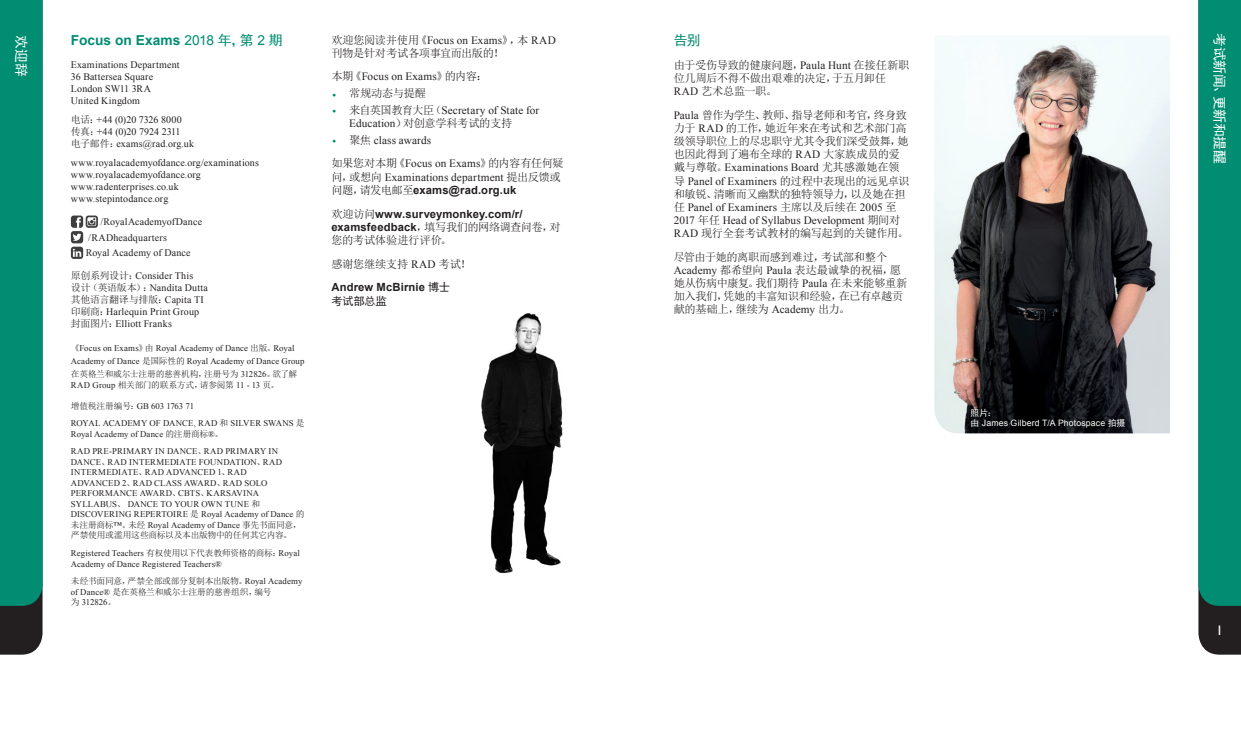
<style>
.page{position:relative;width:1241px;height:745px;background:#fff}
.page>*{position:absolute;margin:0;border:0;box-sizing:border-box;transform-origin:0 0}
.heading{font:700 13.75px "Arial";letter-spacing:.005em;color:#008d71}
.section{font:13.75px "Sim Hei";letter-spacing:-.015em;color:#fff}
.heading-2{font:13.75px "Sim Hei";color:#008d71}
.t1{font:13.75px "Gill Sans";color:#fff}
.body_copy{font:11.25px/13.1px "Sim Sun";letter-spacing:-.035em;color:#231f20}
.body_copy-2{font:11.25px/13.1px "Times New Roman";letter-spacing:.01em;color:#231f20}
.body_copy-3{font:700 11.25px/13.1px "Arial";letter-spacing:.01em;color:#231f20}
.body_copy-4{font:10px/12px "Times New Roman";letter-spacing:.015em;color:#231f20}
.photo_caption{font:8.75px/10.5px "Times New Roman";letter-spacing:.015em;color:#231f20}
.body_copy-5{font:8.75px/13.1px "Times New Roman";letter-spacing:.015em;color:#231f20}
.photo_caption-2{font:8.75px/10.5px "Sim Sun";letter-spacing:-.03em;color:#231f20}
.photo_caption-3{font:8.75px/10px "Arial";letter-spacing:.015em;color:#fff}
.body_copy-6{font:8.75px "Sim Sun";letter-spacing:-.03em;color:#231f20}
.body_copy-7{font:8.75px "Times New Roman";letter-spacing:-.005em;color:#231f20}
.s1{font-weight:400}
.s2{font-family:"Sim Hei";font-weight:400}
.s3{font-family:"Sim Sun"}
.s4{font-family:"Times New Roman"}
.s5{font-family:"Gill Sans";font-weight:300;color:#008d71}
.s6{font-family:"Arial";font-weight:700}
.s7{font-family:"Sim Sun";font-weight:400}
.s8{font-family:"Sim Hei"}
</style>
<div class="page">
<svg style="left:0;top:0;width:43px;height:654px;background:#04856b"></svg>
<svg style="left:1198px;top:0;width:42px;height:654px;background:#0c856d"></svg>
<img style="left:481px;top:313px;width:82px;height:261px">
<div style="left:71px;top:215px;width:12px;height:13px;background:#3e3e3f;border-radius:3px"></div>
<svg style="left:86px;top:215px;width:12px;height:13px"></svg>
<svg style="left:87px;top:217px;width:9px;height:9px"></svg>
<div style="left:71px;top:231px;width:12px;height:12px;background:#3e3e3f;border-radius:3px"></div>
<svg style="left:73px;top:217px;width:8px;height:24px"></svg>
<svg style="left:71px;top:246px;width:12px;height:13px"></svg>
<svg style="left:73px;top:248px;width:8px;height:9px"></svg>
<img style="left:934px;top:36px;width:235px;height:397px">
<p class="section" style="left:28px;top:35px;width:42px;rotate:90deg">欢迎辞</p>
<p class="heading-2" style="left:673px;top:33px;width:28px">告别</p>
<p class="heading" style="left:71px;top:31px;width:213px">Focus on Exams <span class="s1">2018</span> <span class="s2">年，第</span> <span class="s1">2</span> <span class="s2">期</span></p>
<p class="body_copy-4" style="left:71px;top:59px;width:110px">Examinations Department<br>36 Battersea Square<br>London SW11 3RA<br>United Kingdom</p>
<p class="body_copy-4" style="left:71px;top:114px;width:125px"><span class="s3">电话：</span>+44 (0)20 7326 8000<br><span class="s3">传真：</span>+44 (0)20 7924 2311<br><span class="s3">电子邮件：</span>exams@rad.org.uk</p>
<p class="body_copy-4" style="left:71px;top:157px;width:189px">www.royalacademyofdance.org/examinations</p>
<p class="body_copy-4" style="left:71px;top:169px;width:131px">www.royalacademyofdance.org</p>
<p class="body_copy-4" style="left:71px;top:181px;width:109px">www.radenterprises.co.uk</p>
<p class="body_copy-4" style="left:71px;top:193px;width:99px">www.stepintodance.org</p>
<p class="body_copy-4" style="left:100px;top:215px;width:103px">/RoyalAcademyofDance</p>
<p class="body_copy-4" style="left:88px;top:231px;width:80px">/RADheadquarters</p>
<p class="body_copy-4" style="left:86px;top:246px;width:106px">Royal Academy of Dance</p>
<p class="body_copy-4" style="left:71px;top:269px;width:139px"><span class="s3">原创系列设计：</span>Consider This<br><span class="s3">设计（英语版本）：</span>Nandita Dutta<span class="s3">其他语言翻译与排版：</span>Capita TI</p>
<p class="body_copy-4" style="left:71px;top:305px;width:130px"><span class="s3">印刷商：</span>Harlequin Print Group</p>
<p class="body_copy-4" style="left:71px;top:317px;width:103px"><span class="s3">封面图片：</span>Elliott Franks</p>
<p class="body_copy-5" style="left:71px;top:341px;width:235px"><span class="s3">《</span>Focus on Exams<span class="s3">》由</span> Royal Academy of Dance <span class="s3">出版。</span>Royal<br>Academy of Dance <span class="s3">是国际性的</span> Royal Academy of Dance Group<span class="s3">在英格兰和威尔士注册的慈善机构，注册号为</span> 312826<span class="s3">。欲了解</span></p>
<p class="body_copy-6" style="left:71px;top:380px;width:210px"><span class="s4">RAD Group</span> 相关部门的联系方式，请参阅第 <span class="s4">11 ‑ 13</span> 页。</p>
<p class="body_copy-7" style="left:71px;top:399px;width:125px"><span class="s3">增值税注册编号：</span>GB 603 1763 71</p>
<p class="photo_caption" style="left:71px;top:417px;width:235px">ROYAL ACADEMY OF DANCE, RAD <span class="s3">和</span> SILVER SWANS <span class="s3">是<br></span>Royal Academy of Dance <span class="s3">的注册商标</span>®<span class="s3">。</span></p>
<p class="photo_caption" style="left:71px;top:445px;width:235px">RAD PRE‑PRIMARY IN DANCE<span class="s3">、</span>RAD PRIMARY IN DANCE<span class="s3">、</span>RAD INTERMEDIATE FOUNDATION<span class="s3">、</span>RAD INTERMEDIATE<span class="s3">、</span>RAD ADVANCED 1<span class="s3">、</span>RAD<br>ADVANCED 2<span class="s3">、</span>RAD CLASS AWARD<span class="s3">、</span>RAD SOLO PERFORMANCE AWARD<span class="s3">、</span>CBTS<span class="s3">、</span>KARSAVINA SYLLABUS<span class="s3">、</span> DANCE TO YOUR OWN TUNE <span class="s3">和</span>DISCOVERING REPERTOIRE <span class="s3">是</span> Royal Academy of Dance <span class="s3">的未注册商标</span>™<span class="s3">。未经</span> Royal Academy of Dance <span class="s3">事先书面同意，严禁使用或滥用这些商标以及本出版物中的任何其它内容。</span></p>
<p class="photo_caption" style="left:71px;top:547px;width:230px">Registered Teachers <span class="s3">有权使用以下代表教师资格的商标：</span>Royal<br>Academy of Dance Registered Teachers®</p>
<p class="photo_caption-2" style="left:71px;top:575px;width:233px">未经书面同意，严禁全部或部分复制本出版物。<span class="s4">Royal Academy of Dance®</span> 是在英格兰和威尔士注册的慈善组织，编号<br>为 <span class="s4">312826</span>。</p>
<p class="body_copy" style="left:331px;top:33px;width:226px">欢迎您阅读并使用《<span class="s4">Focus on Exams</span>》，本 <span class="s4">RAD</span>刊物是针对考试各项事宜而出版的！</p>
<p class="body_copy-2" style="left:331px;top:70px;width:158px"><span class="s3">本期《</span>Focus on Exams<span class="s3">》的内容：</span></p>
<p class="body_copy" style="left:331px;top:86px;width:96px"><span class="s5">•</span> 常规动态与提醒</p>
<p class="body_copy-2" style="left:349px;top:103px;width:191px;text-indent:-18px"><span class="s5">•</span> <span class="s3">来自英国教育大臣（</span>Secretary of State for<br>Education<span class="s3">）对创意学科考试的支持</span></p>
<p class="body_copy-2" style="left:331px;top:133px;width:101px"><span class="s5">•</span> <span class="s3">聚焦</span> class awards</p>
<p class="body_copy-2" style="left:331px;top:157px;width:234px"><span class="s3">如果您对本期《</span>Focus on Exams<span class="s3">》的内容有任何疑问，或想向</span> Examinations department <span class="s3">提出反馈或问题，请发电邮至</span><span class="s6">exams@rad.org.uk</span></p>
<p class="body_copy-3" style="left:331px;top:207px;width:231px"><span class="s7">欢迎访问</span>www.surveymonkey.com/r/ examsfeedback<span class="s7">，填写我们的网络调查问卷，对您的考试体验进行评价。</span></p>
<p class="body_copy" style="left:331px;top:257px;width:141px">感谢您继续支持 <span class="s4">RAD</span> 考试！</p>
<p class="body_copy-3" style="left:331px;top:281px;width:120px">Andrew McBirnie <span class="s2">博士考试部总监</span></p>
<p class="body_copy" style="left:673px;top:58px;width:237px">由于受伤导致的健康问题，<span class="s4">Paula Hunt</span> 在接任新职位几周后不得不做出艰难的决定，于五月卸任<br><span class="s4">RAD</span> 艺术总监一职。</p>
<p class="body_copy" style="left:673px;top:108px;width:237px"><span class="s4">Paula</span> 曾作为学生、教师、指导老师和考官，终身致力于 <span class="s4">RAD</span> 的工作，她近年来在考试和艺术部门高级领导职位上的尽忠职守尤其令我们深受鼓舞，她也因此得到了遍布全球的 <span class="s4">RAD</span> 大家族成员的爱戴与尊敬。<span class="s4">Examinations Board</span> 尤其感激她在领导 <span class="s4">Panel of Examiners</span> 的过程中表现出的远见卓识和敏锐、清晰而又幽默的独特领导力，以及她在担任 <span class="s4">Panel of Examiners</span> 主席以及后续在 <span class="s4">2005</span> 至<br><span class="s4">2017</span> 年任 <span class="s4">Head of Syllabus Development</span> 期间对<br><span class="s4">RAD</span> 现行全套考试教材的编写起到的关键作用。</p>
<p class="body_copy" style="left:673px;top:250px;width:235px">尽管由于她的离职而感到难过，考试部和整个<br><span class="s4">Academy</span> 都希望向 <span class="s4">Paula</span> 表达最诚挚的祝福，愿她从伤病中康复。我们期待 <span class="s4">Paula</span> 在未来能够重新加入我们，凭她的丰富知识和经验，在已有卓越贡献的基础上，继续为 <span class="s4">Academy</span> 出力。</p>
<p class="photo_caption-3" style="left:970px;top:407px;width:156px"><span class="s8">照片：<br>由</span> James Gilberd T/A Photospace <span class="s8">拍摄</span></p>
<p class="section" style="left:1226px;top:33px;width:132px;rotate:90deg">考试新闻、更新和提醒</p>
<p class="t1" style="left:1215px;top:622px;width:8px">1</p>
</div>
